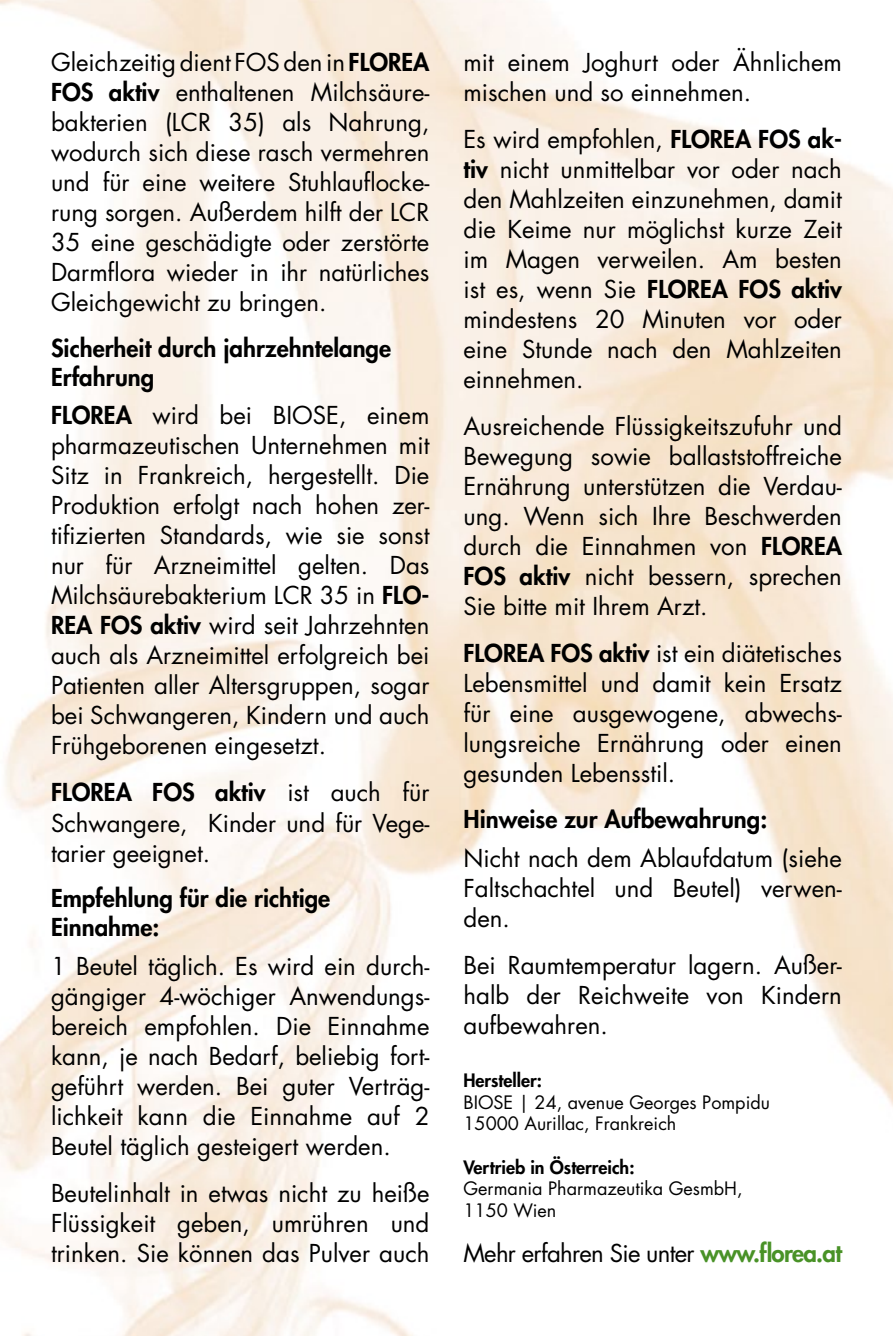
<style>
.page{position:relative;width:893px;height:1336px;background:#fff}
.page>*{position:absolute;margin:0;border:0;box-sizing:border-box;transform-origin:0 0}
.t1{font:24px/30px "Futura Std";color:#000;text-align:justify}
.t2{font:800 24px/28.8px "Futura Std";color:#000}
.t3{font:24px "Futura Std";letter-spacing:-.03em;color:#000}
.t4{font:18px/21.6px "Futura Std";color:#000}
.t5{font:800 18px "Futura Std";color:#000}
.s1{font-weight:800}
.s2{font-weight:800;color:#499227}
</style>
<div class="page">
<p class="t1" style="left:51px;top:47px;width:380px">Gleichzeitig dient FOS den in <span class="s1">FLOREA FOS aktiv</span> enthaltenen Milchsäure&shy;bakterien (LCR 35) als Nahrung, wodurch sich diese rasch vermehren und für eine weitere Stuhlauflocke&shy;rung sorgen. Außerdem hilft der LCR 35 eine geschädigte oder zerstörte Darmflora wieder in ihr natürliches Gleichgewicht zu bringen.</p>
<p class="t2" style="left:51px;top:333px;width:342px">Sicherheit durch jahrzehntelange<br>Erfahrung</p>
<p class="t1" style="left:51px;top:400px;width:380px"><span class="s1">FLOREA</span> wird bei BIOSE, einem pharmazeutischen Unternehmen mit Sitz in Frankreich, hergestellt. Die Produktion erfolgt nach hohen zer&shy;tifizierten Standards, wie sie sonst nur für Arzneimittel gelten. Das Milchsäurebakterium LCR 35 in <span class="s1">FLO-REA FOS aktiv</span> wird seit Jahrzehnten auch als Arzneimittel erfolgreich bei Patienten aller Altersgruppen, sogar bei Schwangeren, Kindern und auch Frühgeborenen eingesetzt.</p>
<p class="t1" style="left:51px;top:777px;width:380px"><span class="s1">FLOREA FOS aktiv</span> ist auch für Schwangere, Kinder und für Vege&shy;tarier geeignet.</p>
<p class="t2" style="left:51px;top:884px;width:281px">Empfehlung für die richtige<br>Einnahme:</p>
<p class="t1" style="left:51px;top:951px;width:380px">1 Beutel täglich. Es wird ein durch&shy;gängiger 4-wöchiger Anwendungs&shy;bereich empfohlen. Die Einnahme kann, je nach Bedarf, beliebig fort&shy;geführt werden. Bei guter Verträg&shy;lichkeit kann die Einnahme auf 2<br>Beutel täglich gesteigert werden.</p>
<p class="t1" style="left:51px;top:1178px;width:380px">Beutelinhalt in etwas nicht zu heiße Flüssigkeit geben, umrühren und trinken. Sie können das Pulver auch</p>
<p class="t1" style="left:463px;top:47px;width:380px">mit einem Joghurt oder Ähnlichem mischen und so einnehmen.</p>
<p class="t1" style="left:463px;top:124px;width:380px">Es wird empfohlen, <span class="s1">FLOREA FOS ak&shy;tiv</span> nicht unmittelbar vor oder nach den Mahlzeiten einzunehmen, damit die Keime nur möglichst kurze Zeit im Magen verweilen. Am besten ist es, wenn Sie <span class="s1">FLOREA FOS aktiv </span>mindestens 20 Minuten vor oder eine Stunde nach den Mahlzeiten einnehmen.</p>
<p class="t1" style="left:463px;top:411px;width:380px">Ausreichende Flüssigkeitszufuhr und Bewegung sowie ballaststoffreiche Ernährung unterstützen die Verdau&shy;ung. Wenn sich Ihre Beschwerden durch die Einnahmen von <span class="s1">FLOREA FOS aktiv</span> nicht bessern, sprechen Sie bitte mit Ihrem Arzt.</p>
<p class="t1" style="left:463px;top:638px;width:380px"><span class="s1">FLOREA FOS aktiv</span> ist ein diätetisches Lebensmittel und damit kein Ersatz für eine ausgewogene, abwechs&shy;lungsreiche Ernährung oder einen gesunden Lebensstil.</p>
<p class="t2" style="left:463px;top:804px;width:305px">Hinweise zur Aufbewahrung:</p>
<p class="t1" style="left:463px;top:843px;width:380px">Nicht nach dem Ablaufdatum (siehe Faltschachtel und Beutel) verwen&shy;den.</p>
<p class="t1" style="left:463px;top:950px;width:380px">Bei Raumtemperatur lagern. Außer&shy;halb der Reichweite von Kindern aufbewahren.</p>
<p class="t5" style="left:463px;top:1068px;width:80px">Hersteller:</p>
<p class="t4" style="left:463px;top:1091px;width:308px">BIOSE | 24, avenue Georges Pompidu<br>15000 Aurillac, Frankreich</p>
<p class="t5" style="left:463px;top:1155px;width:173px">Vertrieb in Österreich:</p>
<p class="t4" style="left:463px;top:1177px;width:281px">Germania Pharmazeutika GesmbH,<br>1150 Wien</p>
<p class="t3" style="left:463px;top:1237px;width:380px">Mehr erfahren Sie unter <span class="s2">www.florea.at</span></p>
</div>
